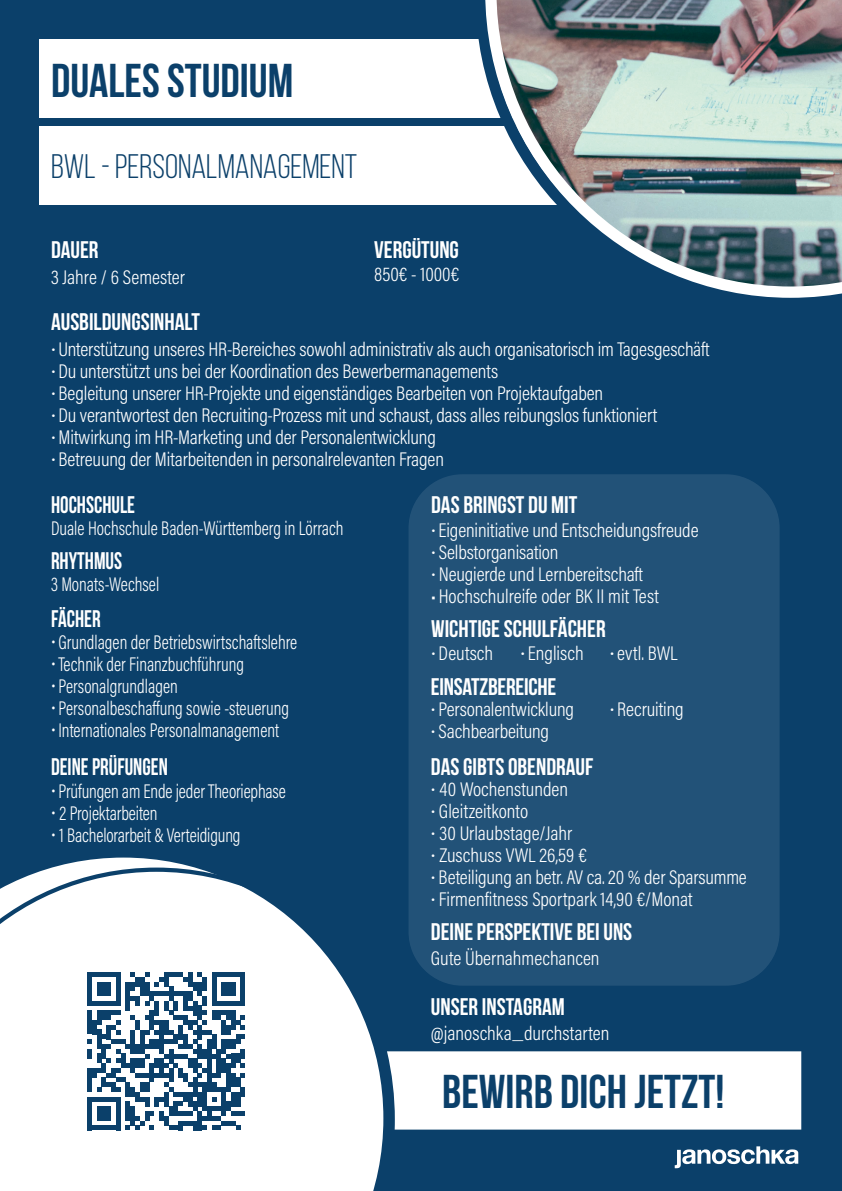
<style>
.page{position:relative;width:842px;height:1191px;background:#0b406a}
.page>*{position:absolute;margin:0;border:0;box-sizing:border-box;transform-origin:0 0}
.t1{font:700 47.4px "Bebas Neue";color:#0b406a}
.t2{font:34px "Bebas Neue";color:#0b406a}
.t3{font:700 24px "Bebas Neue";color:#fff}
.t4{font:700 24px "Bebas Neue";color:#fff;scale:.89 1}
.t5{font:20px "Acumin Variable Concept";letter-spacing:-.005em;color:#fff}
.t6{font:20px "Acumin Variable Concept";letter-spacing:-.005em;color:#fff;scale:.89 1}
.s1{font-family:"Bebas Neue";font-size:18px}
.s2{font-family:"Bebas Neue";font-size:20.2px}
.s3{font-family:"Bebas Neue";font-size:24px}
</style>
<div class="page">
<svg style="left:54px;top:857px;width:139px;height:10px"></svg>
<svg style="left:0;top:867px;width:384px;height:324px;background:#dee5eb"></svg>
<div style="left:408px;top:474px;width:372px;height:511px;background:#225278;border-radius:54px"></div>
<div style="left:40px;top:126px;width:575px;height:78px;background:#fff"></div>
<div style="left:40px;top:40px;width:523px;height:78px;background:#fff"></div>
<img style="left:485px;top:0;width:357px;height:298px">
<div style="left:387px;top:1051px;width:414px;height:78px;background:#fff"></div>
<svg style="left:87px;top:972px;width:158px;height:158px"></svg>
<svg style="left:675px;top:1146px;width:123px;height:22px"></svg>
<p class="t1" style="left:51px;top:54px;width:244px">DUALES STUDIUM</p>
<p class="t2" style="left:51px;top:148px;width:308px">BWL - PERSONALMANAGEMENT</p>
<p class="t3" style="left:51px;top:236px;width:49px">DAUER</p>
<p class="t5" style="left:51px;top:263px;width:136px">3 Jahre / 6 Semester</p>
<p class="t3" style="left:51px;top:308px;width:150px">AUSBILDUNGSINHALT</p>
<p class="t3" style="left:374px;top:236px;width:86px">VERGÜTUNG</p>
<p class="t5" style="left:374px;top:260px;width:86px">850€ - 1000€</p>
<p class="t5" style="left:51px;top:335px;width:660px"><span class="s1">•</span> Unterstützung unseres HR-Bereiches sowohl administrativ als auch organisatorisch im Tagesgeschäft</p>
<p class="t5" style="left:51px;top:357px;width:449px"><span class="s1">•</span> Du unterstützt uns bei der Koordination des Bewerbermanagements</p>
<p class="t5" style="left:51px;top:379px;width:554px"><span class="s1">•</span> Begleitung unserer HR-Projekte und eigenständiges Bearbeiten von Projektaufgaben</p>
<p class="t5" style="left:51px;top:401px;width:608px"><span class="s1">•</span> Du verantwortest den Recruiting-Prozess mit und schaust, dass alles reibungslos funktioniert</p>
<p class="t5" style="left:51px;top:423px;width:386px"><span class="s1">•</span> Mitwirkung im HR-Marketing und der Personalentwicklung</p>
<p class="t5" style="left:51px;top:445px;width:394px"><span class="s1">•</span> Betreuung der Mitarbeitenden in personalrelevanten Fragen</p>
<p class="t4" style="left:51px;top:491px;width:96px">HOCHSCHULE</p>
<p class="t6" style="left:51px;top:514px;width:330px">Duale Hochschule Baden-Württemberg in Lörrach</p>
<p class="t4" style="left:51px;top:548px;width:81px">RHYTHMUS</p>
<p class="t6" style="left:51px;top:570px;width:123px">3 Monats-Wechsel</p>
<p class="t4" style="left:51px;top:605px;width:57px">FÄCHER</p>
<p class="t6" style="left:51px;top:628px;width:278px"><span class="s2">•</span> Grundlagen der Betriebswirtschaftslehre</p>
<p class="t6" style="left:51px;top:650px;width:219px"><span class="s2">•</span> Technik der Finanzbuchführung</p>
<p class="t6" style="left:51px;top:672px;width:144px"><span class="s2">•</span> Personalgrundlagen</p>
<p class="t6" style="left:51px;top:694px;width:269px"><span class="s2">•</span> Personalbeschaffung sowie -steuerung</p>
<p class="t6" style="left:51px;top:716px;width:258px"><span class="s2">•</span> Internationales Personalmanagement</p>
<p class="t4" style="left:51px;top:753px;width:133px">DEINE PRÜFUNGEN</p>
<p class="t6" style="left:51px;top:777px;width:265px"><span class="s2">•</span> Prüfungen am Ende jeder Theoriephase</p>
<p class="t6" style="left:51px;top:799px;width:121px"><span class="s2">•</span> 2 Projektarbeiten</p>
<p class="t6" style="left:51px;top:821px;width:214px"><span class="s2">•</span> 1 Bachelorarbeit &amp; Verteidigung</p>
<p class="t3" style="left:431px;top:491px;width:148px">DAS BRINGST DU MIT</p>
<p class="t5" style="left:431px;top:516px;width:269px"><span class="s1">•</span> Eigeninitiative und Entscheidungsfreude</p>
<p class="t5" style="left:431px;top:538px;width:129px"><span class="s1">•</span> Selbstorganisation</p>
<p class="t5" style="left:431px;top:560px;width:213px"><span class="s1">•</span> Neugierde und Lernbereitschaft</p>
<p class="t5" style="left:431px;top:582px;width:229px">• Hochschulreife oder BK II mit Test</p>
<p class="t3" style="left:431px;top:615px;width:176px">WICHTIGE SCHULFÄCHER</p>
<p class="t5" style="left:520px;top:639px;width:65px"><span class="s1">•</span> Englisch</p>
<p class="t5" style="left:610px;top:639px;width:69px"><span class="s1">•</span>evtl. BWL</p>
<p class="t5" style="left:431px;top:639px;width:64px"><span class="s1">•</span> Deutsch</p>
<p class="t3" style="left:431px;top:673px;width:127px">EINSATZBEREICHE</p>
<p class="t5" style="left:431px;top:695px;width:145px"><span class="s1">•</span> Personalentwicklung</p>
<p class="t5" style="left:431px;top:717px;width:120px"><span class="s1">•</span> Sachbearbeitung</p>
<p class="t3" style="left:431px;top:753px;width:164px">DAS GIBTS OBENDRAUF</p>
<p class="t5" style="left:610px;top:695px;width:75px"><span class="s1">•</span> Recruiting</p>
<p class="t5" style="left:431px;top:775px;width:139px"><span class="s1">•</span> 40 Wochenstunden</p>
<p class="t5" style="left:431px;top:797px;width:99px"><span class="s1">•</span> Gleitzeitkonto</p>
<p class="t5" style="left:431px;top:819px;width:143px"><span class="s1">•</span> 30 Urlaubstage/Jahr</p>
<p class="t5" style="left:431px;top:841px;width:158px"><span class="s1">•</span> Zuschuss VWL 26,59 €</p>
<p class="t5" style="left:431px;top:863px;width:317px"><span class="s1">•</span> Beteiligung an betr. AV ca. 20 % der Sparsumme</p>
<p class="t5" style="left:431px;top:885px;width:263px"><span class="s1">•</span> Firmenfitness Sportpark 14,90 €/Monat</p>
<p class="t3" style="left:431px;top:918px;width:203px">DEINE PERSPEKTIVE BEI UNS</p>
<p class="t5" style="left:431px;top:944px;width:170px">Gute Übernahmechancen</p>
<p class="t3" style="left:431px;top:993px;width:135px">UNSER INSTAGRAM</p>
<p class="t5" style="left:431px;top:1018px;width:180px">@janoschka<span class="s3">_</span>durchstarten</p>
<p class="t1" style="left:442px;top:1065px;width:284px">BEWIRB DICH JETZT!</p>
</div>
